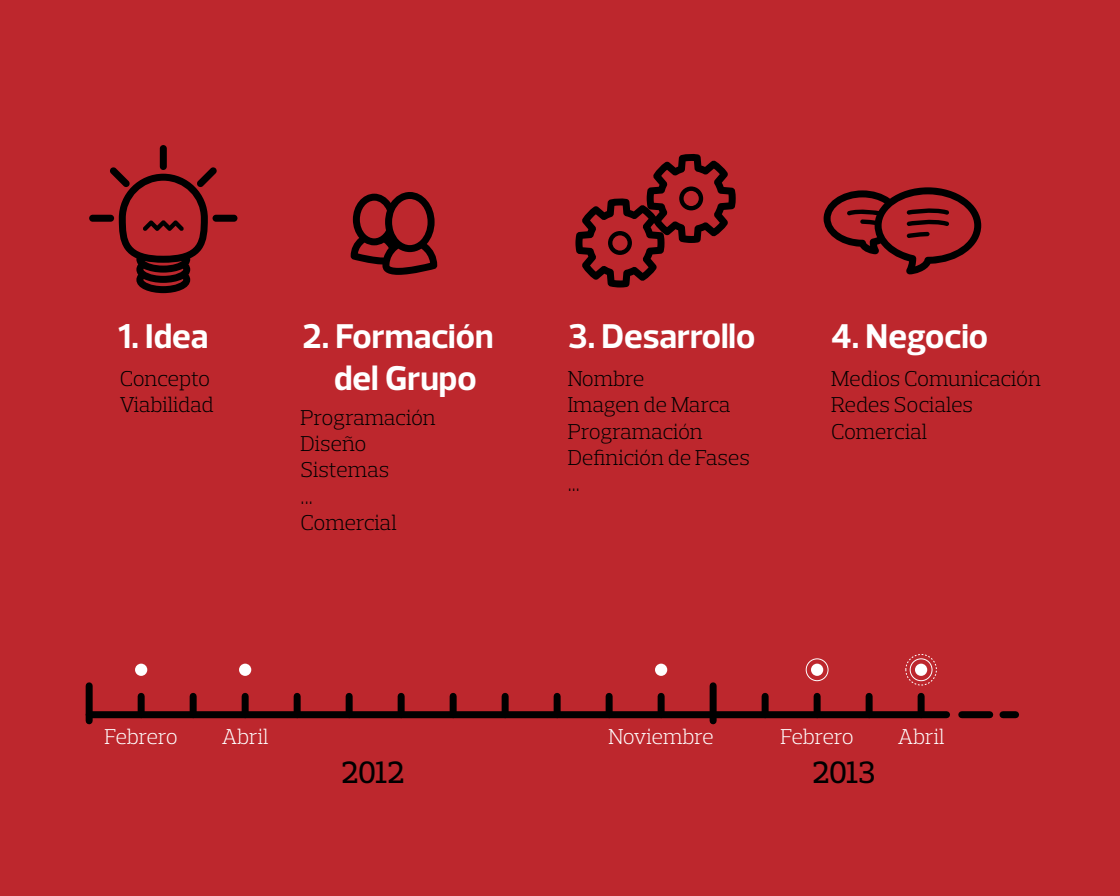
<style>
.page{position:relative;width:1120px;height:896px;background:#bd272d}
.page>*{position:absolute;margin:0;border:0;box-sizing:border-box;transform-origin:0 0}
.t1{font:700 35px "Prelo";color:#fff}
.t2{font:500 31.5px "Prelo Slab";letter-spacing:-.01em;color:#000}
.t3{font:300 21.88px/26.2px "Prelo Slab";letter-spacing:-.01em;color:#000}
.t4{font:300 21.88px "Prelo Slab";letter-spacing:-.01em;color:#fff}
.t5{font:300 21.88px "Prelo Slab";letter-spacing:-.03em;color:#fff}
</style>
<div class="page">
<div style="left:89px;top:711px;width:858px;height:7px;background:#000"></div>
<div style="left:962px;top:711px;width:28px;height:7px;background:#000"></div>
<div style="left:1003px;top:711px;width:13px;height:7px;background:#000"></div>
<div style="left:86px;top:686px;width:7px;height:35px;background:#000"></div>
<div style="left:710px;top:686px;width:7px;height:35px;background:#000"></div>
<div style="left:138px;top:696px;width:7px;height:19px;background:#000"></div>
<div style="left:190px;top:696px;width:7px;height:19px;background:#000"></div>
<div style="left:242px;top:696px;width:7px;height:19px;background:#000"></div>
<div style="left:294px;top:696px;width:7px;height:19px;background:#000"></div>
<div style="left:346px;top:696px;width:7px;height:19px;background:#000"></div>
<div style="left:398px;top:696px;width:7px;height:19px;background:#000"></div>
<div style="left:450px;top:696px;width:7px;height:19px;background:#000"></div>
<div style="left:502px;top:696px;width:7px;height:19px;background:#000"></div>
<div style="left:554px;top:696px;width:7px;height:19px;background:#000"></div>
<div style="left:606px;top:696px;width:7px;height:19px;background:#000"></div>
<div style="left:658px;top:696px;width:7px;height:19px;background:#000"></div>
<div style="left:762px;top:696px;width:7px;height:19px;background:#000"></div>
<div style="left:814px;top:696px;width:7px;height:19px;background:#000"></div>
<div style="left:866px;top:696px;width:7px;height:19px;background:#000"></div>
<div style="left:918px;top:696px;width:7px;height:19px;background:#000"></div>
<div style="left:135px;top:664px;width:12px;height:12px;background:#fff;border-radius:50%"></div>
<div style="left:239px;top:664px;width:12px;height:12px;background:#fff;border-radius:50%"></div>
<div style="left:655px;top:664px;width:12px;height:12px;background:#fff;border-radius:50%"></div>
<div style="left:811px;top:664px;width:12px;height:12px;background:#fff;border-radius:50%"></div>
<div style="left:806px;top:658px;width:22px;height:23px;border:1px solid #fff;border-radius:50%"></div>
<div style="left:915px;top:664px;width:12px;height:12px;background:#fff;border-radius:50%"></div>
<div style="left:910px;top:658px;width:22px;height:23px;border:1px solid #fff;border-radius:50%"></div>
<div style="left:905px;top:654px;width:32px;height:31px;border:1px dashed #fff;border-radius:50%"></div>
<svg style="left:824px;top:187px;width:157px;height:87px"></svg>
<svg style="left:351px;top:192px;width:86px;height:83px"></svg>
<svg style="left:575px;top:154px;width:161px;height:134px"></svg>
<div style="left:213px;top:215px;width:24px;height:7px;background:#000;border-radius:4px"></div>
<div style="left:160px;top:145px;width:7px;height:25px;background:#000;border-radius:4px"></div>
<div style="left:89px;top:215px;width:25px;height:7px;background:#000;border-radius:4px"></div>
<svg style="left:110px;top:167px;width:107px;height:126px"></svg>
<h1 class="t1" style="left:118px;top:315px;width:92px">1. Idea</h1>
<h1 class="t1" style="left:303px;top:315px;width:192px">2. Formación</h1>
<h1 class="t1" style="left:568px;top:315px;width:189px">3. Desarrollo</h1>
<h1 class="t1" style="left:334px;top:357px;width:144px">del Grupo</h1>
<h1 class="t1" style="left:831px;top:315px;width:159px">4. Negocio</h1>
<p class="t3" style="left:120px;top:366px;width:95px">Concepto<br>Viabilidad</p>
<p class="t3" style="left:568px;top:366px;width:184px">Nombre<br>Imagen de Marca<br>Programación<br>Definición de Fases ...</p>
<p class="t3" style="left:831px;top:366px;width:211px">Medios Comunicación<br>Redes Sociales<br>Comercial</p>
<p class="t3" style="left:301px;top:404px;width:137px">Programación<br>Diseño<br>Sistemas<br>...<br>Comercial</p>
<p class="t5" style="left:105px;top:723px;width:75px">Febrero</p>
<p class="t4" style="left:222px;top:723px;width:48px">Abril</p>
<p class="t4" style="left:609px;top:723px;width:107px">Noviembre</p>
<p class="t5" style="left:781px;top:723px;width:75px">Febrero</p>
<p class="t4" style="left:898px;top:723px;width:48px">Abril</p>
<h2 class="t2" style="left:342px;top:753px;width:64px">2012</h2>
<h2 class="t2" style="left:813px;top:753px;width:64px">2013</h2>
</div>
